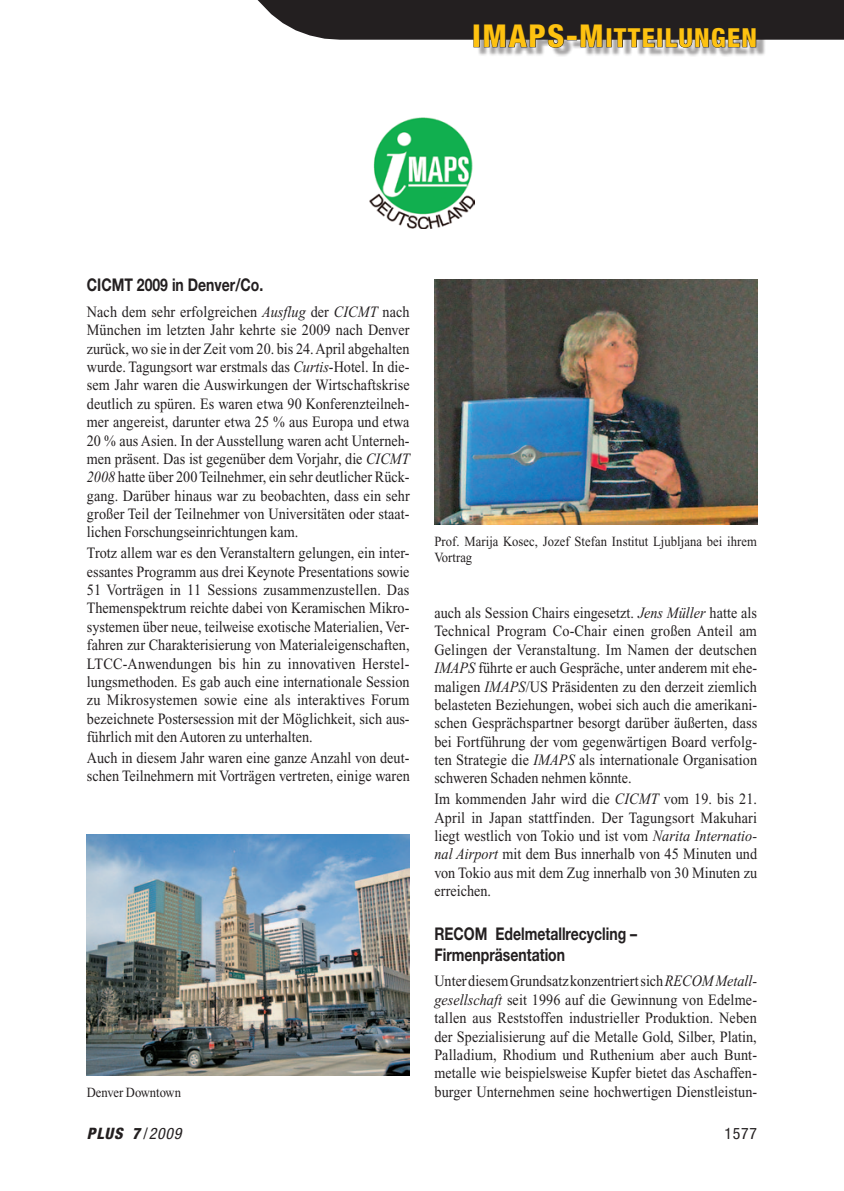
<style>
.page{position:relative;width:844px;height:1191px;background:#fff}
.page>*{position:absolute;margin:0;border:0;box-sizing:border-box;transform-origin:0 0}
.t1{font:800 condensed 26.25px "Helvetica Neue";letter-spacing:.05em;color:#fec210}
._01_10_Untertitel{font:700 17.5px/21px "Helvetica Neue";color:#231f20;scale:.8 1}
._05_09_Grute{font:15.75px/18.4px "Times New Roman";color:#231f20;text-align:justify;scale:.9 1}
.Seitenzahl{font:italic 800 condensed 15.75px "Helvetica Neue";color:#231f20}
.Seitenzahl-2{font:condensed 15.75px "Helvetica Neue";color:#231f20}
._06_08_BUZ{font:14px/15.8px "Times New Roman";letter-spacing:.01em;color:#231f20;scale:.9 1}
.s1{font-size:31.5px}
.s2{font-style:italic}
.s3{font-weight:400;font-style:normal}
.s4{font-weight:400}
</style>
<div class="page">
<div style="left:477px;top:27px;width:288px;height:30px;background:#231f20;opacity:.4"></div>
<svg style="left:257px;top:0;width:586px;height:51px"></svg>
<img style="left:370px;top:117px;width:104px;height:112px">
<img style="left:87px;top:834px;width:322px;height:241px">
<img style="left:434px;top:279px;width:323px;height:246px">
<h1 class="t1" style="left:472px;top:21px;width:286px"><span class="s1">IMAPS-M</span>ITTEILUNGEN</h1>
<p class="_01_10_Untertitel" style="left:87px;top:274px;width:222px">CICMT 2009 in Denver/Co.</p>
<p class="_05_09_Grute" style="left:87px;top:302px;width:360px">Nach dem sehr erfolgreichen <span class="s2">Ausflug</span> der <span class="s2">CICMT</span> nach München im letzten Jahr kehrte sie 2009 nach Denver zurück, wo sie in der Zeit vom 20. bis 24. April abgehalten wurde. Tagungsort war erstmals das <span class="s2">Curtis</span>-Hotel. In die&shy;sem Jahr waren die Auswirkungen der Wirtschaftskrise deutlich zu spüren. Es waren etwa 90 Konferenzteilneh&shy;mer angereist, darunter etwa 25 % aus Europa und etwa 20 % aus Asien. In der Ausstellung waren acht Unterneh&shy;men präsent. Das ist gegenüber dem Vorjahr, die <span class="s2">CICMT 2008</span> hatte über 200 Teilnehmer, ein sehr deutlicher Rück&shy;gang. Darüber hinaus war zu beobachten, dass ein sehr großer Teil der Teilnehmer von Universitäten oder staat&shy;lichen Forschungseinrichtungen kam.</p>
<p class="_05_09_Grute" style="left:87px;top:544px;width:360px">Trotz allem war es den Veranstaltern gelungen, ein inter&shy;essantes Programm aus drei Keynote Presentations sowie 51 Vorträgen in 11 Sessions zusammenzustellen. Das Themenspektrum reichte dabei von Keramischen Mikro&shy;systemen über neue, teilweise exotische Materialien, Ver&shy;fahren zur Charakterisierung von Materialeigenschaften, LTCC-Anwendungen bis hin zu innovativen Herstel&shy;lungsmethoden. Es gab auch eine internationale Session zu Mikrosystemen sowie eine als interaktives Forum bezeichnete Postersession mit der Möglichkeit, sich aus&shy;führlich mit den Autoren zu unterhalten.</p>
<p class="_05_09_Grute" style="left:87px;top:748px;width:360px">Auch in diesem Jahr waren eine ganze Anzahl von deut&shy;schen Teilnehmern mit Vorträgen vertreten, einige waren</p>
<p class="_06_08_BUZ" style="left:434px;top:534px;width:360px">Prof. Marija Kosec, Jozef Stefan Institut Ljubljana bei ihrem<br>Vortrag</p>
<p class="_05_09_Grute" style="left:434px;top:603px;width:360px">auch als Session Chairs eingesetzt. <span class="s2">Jens Müller</span> hatte als Technical Program Co-Chair einen großen Anteil am Gelingen der Veranstaltung. Im Namen der deutschen <span class="s2">IMAPS</span> führte er auch Gespräche, unter anderem mit ehe&shy;maligen <span class="s2">IMAPS</span>/US Präsidenten zu den derzeit ziemlich belasteten Beziehungen, wobei sich auch die amerikani&shy;schen Gesprächspartner besorgt darüber äußerten, dass bei Fortführung der vom gegenwärtigen Board verfolg&shy;ten Strategie die <span class="s2">IMAPS</span> als internationale Organisation schweren Schaden nehmen könnte.</p>
<p class="_05_09_Grute" style="left:434px;top:790px;width:360px">Im kommenden Jahr wird die <span class="s2">CICMT</span> vom 19. bis 21.<br>April in Japan stattfinden. Der Tagungsort Makuhari liegt westlich von Tokio und ist vom <span class="s2">Narita Internatio&shy;nal Airport</span> mit dem Bus innerhalb von 45 Minuten und von Tokio aus mit dem Zug innerhalb von 30 Minuten zu erreichen.</p>
<p class="_01_10_Untertitel" style="left:434px;top:922px;width:255px">RECOM Edelmetallrecycling –<br>Firmenpräsentation</p>
<p class="_05_09_Grute" style="left:434px;top:972px;width:360px">Unter diesem Grundsatz konzentriert sich <span class="s2">RECOM Metall&shy;gesellschaft</span> seit 1996 auf die Gewinnung von Edelme&shy;tallen aus Reststoffen industrieller Produktion. Neben der Spezialisierung auf die Metalle Gold, Silber, Platin, Palladium, Rhodium und Ruthenium aber auch Bunt&shy;metalle wie beispielsweise Kupfer bietet das Aschaffen-</p>
<p class="_06_08_BUZ" style="left:87px;top:1084px;width:106px">Denver Downtown</p>
<p class="_05_09_Grute" style="left:434px;top:1082px;width:360px">burger Unternehmen seine hochwertigen Dienstleistun-</p>
<p class="Seitenzahl" style="left:87px;top:1123px;width:96px">PLUS 7 <span class="s3">/</span><span class="s4">2009</span></p>
<p class="Seitenzahl-2" style="left:724px;top:1124px;width:34px">1577</p>
</div>
